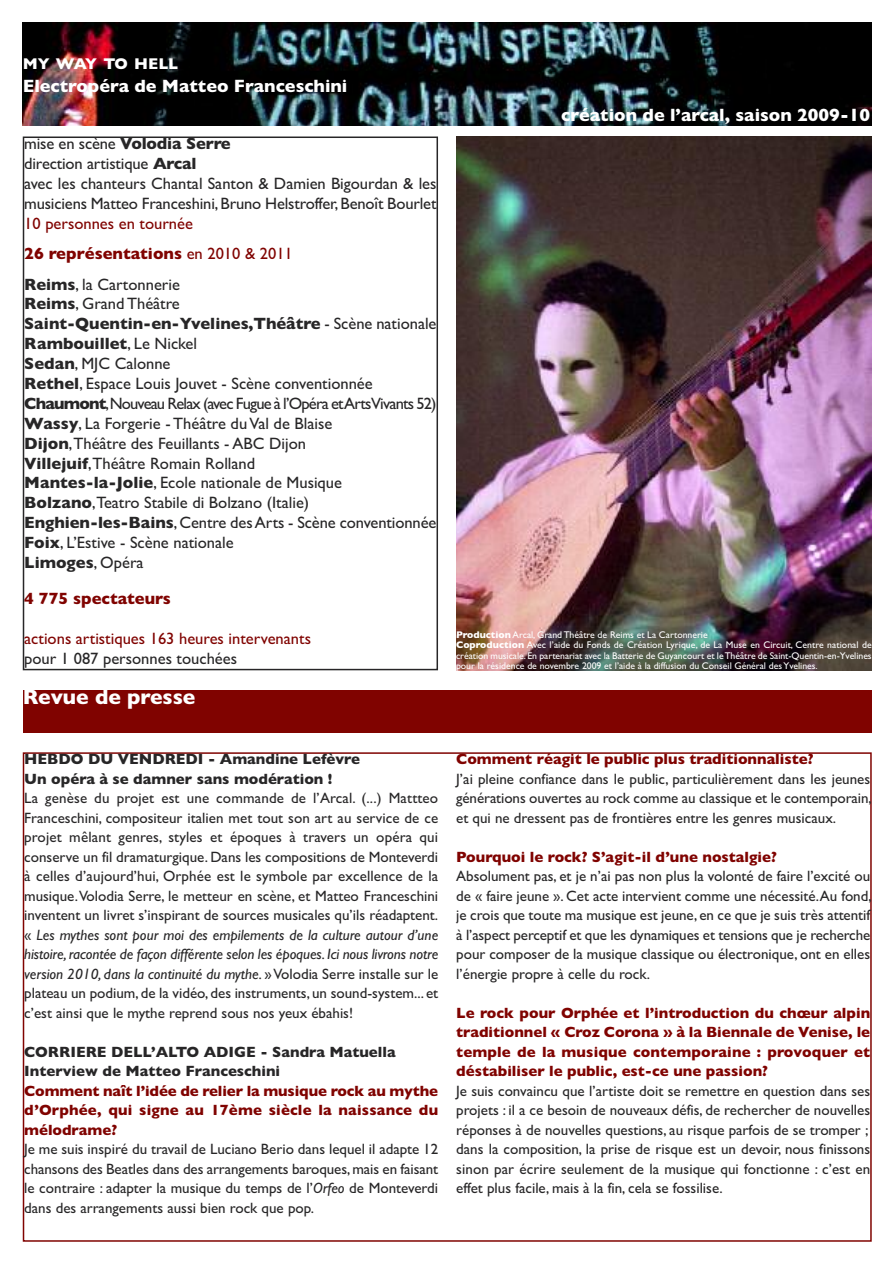
<style>
.page{position:relative;width:893px;height:1263px;background:#fff}
.page>*{position:absolute;margin:0;border:0;box-sizing:border-box;transform-origin:0 0}
.t1{font:700 21px "Gill Sans";color:#fff}
.t2{font:700 18px "Gill Sans";color:#fff}
.t3{font:16.5px/20px "Gill Sans";color:#272627}
.t4{font:16.5px/30.3px "Gill Sans";color:#800300}
.t5{font:700 16.5px "Gill Sans";color:#800300}
.t6{font:700 15.75px "Gill Sans";color:#fff}
.t7{font:15px/19.5px "Gill Sans";color:#272627;text-align:justify}
.t8{font:700 15px/19.5px "Gill Sans";color:#800300;text-align:justify}
.t9{font:700 15px/19.5px "Gill Sans";color:#272627}
.t10{font:9.75px/10.5px "Gill Sans";color:#fff}
.s1{font-weight:700}
.s2{font-weight:700;color:#272627}
.s3{color:#272627}
.s4{font-style:italic}
</style>
<div class="page">
<img style="left:23px;top:23px;width:849px;height:103px">
<div style="left:23px;top:690px;width:849px;height:42px;background:#800300"></div>
<img style="left:456px;top:136px;width:416px;height:535px">
<div style="left:23px;top:137px;width:415px;height:533px;border:2px solid #272627"></div>
<p class="t6" style="left:23px;top:54px;width:157px">MY WAY TO HELL</p>
<p class="t2" style="left:23px;top:75px;width:326px">Electropéra de Matteo Franceschini</p>
<p class="t3" style="left:24px;top:134px;width:414px">mise en scène <span class="s1">Volodia Serre<br></span>direction artistique <span class="s1">Arcal<br></span>avec les chanteurs Chantal Santon &amp; Damien Bigourdan &amp; les musiciens Matteo Franceshini,Bruno Helstroffer,Benoît Bourlet</p>
<p class="t4" style="left:24px;top:208px;width:270px">10 personnes en tournée<br><span class="s1">26 représentations</span> en 2010 &amp; 2011<br><span class="s2">Reims</span><span class="s3">, la Cartonnerie</span></p>
<p class="t3" style="left:24px;top:294px;width:414px"><span class="s1">Reims</span>, Grand Théâtre <span class="s1">Saint-Quentin-en-Yvelines,Théâtre</span> - Scène nationale <span class="s1">Rambouillet</span>, Le Nickel<br><span class="s1">Sedan</span>, MJC Calonne<br><span class="s1">Rethel</span>, Espace Louis Jouvet - Scène conventionnée <span class="s1">Chaumont</span>,Nouveau Relax (avec Fugue à l’Opéra etArtsVivants 52)<br><span class="s1">Wassy</span>, La Forgerie - Théâtre duVal de Blaise <span class="s1">Dijon</span>,Théâtre des Feuillants - ABC Dijon<br><span class="s1">Villejuif</span>,Théâtre Romain Rolland<br><span class="s1">Mantes-la-Jolie</span>, Ecole nationale de Musique <span class="s1">Bolzano</span>,Teatro Stabile di Bolzano (Italie)<br><span class="s1">Enghien-les-Bains</span>,Centre desArts - Scène conventionnée <span class="s1">Foix</span>, L’Estive - Scène nationale<br><span class="s1">Limoges</span>, Opéra</p>
<p class="t5" style="left:24px;top:589px;width:148px">4 775 spectateurs</p>
<p class="t4" style="left:24px;top:623px;width:288px">actions artistiques 163 heures intervenants</p>
<p class="t3" style="left:24px;top:648px;width:214px">pour 1 087 personnes touchées</p>
<h1 class="t1" style="left:23px;top:685px;width:174px">Revue de presse</h1>
<p class="t2" style="left:561px;top:104px;width:311px">création de l’arcal, saison 2009-10</p>
<p class="t10" style="left:456px;top:629px;width:417px"><span class="s1">Production</span> Arcal, Grand Théâtre de Reims et La Cartonnerie<br><span class="s1">Coproduction</span> Avec l’aide du Fonds de Création Lyrique, de La Muse en Circuit, Centre national de création musicale. En partenariat avec la Batterie de Guyancourt et leThéâtre de Saint-Quentin-en-Yvelines pour la résidence de novembre 2009 et l’aide à la diffusion du Conseil Général desYvelines.</p>
<p class="t9" style="left:24px;top:749px;width:337px">HEBDO DU VENDREDI - Amandine Lefèvre<br>Un opéra à se damner sans modération !</p>
<p class="t7" style="left:24px;top:788px;width:415px">La genèse du projet est une commande de l’Arcal. (...) Mattteo Franceschini, compositeur italien met tout son art au service de ce projet mêlant genres, styles et époques à travers un opéra qui conserve un fil dramaturgique. Dans les compositions de Monteverdi à celles d’aujourd’hui, Orphée est le symbole par excellence de la musique.Volodia Serre, le metteur en scène, et Matteo Franceschini inventent un livret s’inspirant de sources musicales qu’ils réadaptent. « <span class="s4">Les mythes sont pour moi des empilements de la culture autour d’une histoire,racontée de façon différente selon les époques. Ici nous livrons notre version 2010, dans la continuité du mythe.</span> »Volodia Serre installe sur le plateau un podium, de la vidéo, des instruments, un sound-system... et c’est ainsi que le mythe reprend sous nos yeux ébahis!</p>
<p class="t9" style="left:24px;top:1042px;width:373px">CORRIERE DELL’ALTO ADIGE - Sandra Matuella<br>Interview de Matteo Franceschini</p>
<p class="t8" style="left:24px;top:1081px;width:415px">Comment naît l’idée de relier la musique rock au mythe d’Orphée, qui signe au 17ème siècle la naissance du mélodrame?</p>
<p class="t7" style="left:24px;top:1139px;width:415px">Je me suis inspiré du travail de Luciano Berio dans lequel il adapte 12 chansons des Beatles dans des arrangements baroques,mais en faisant le contraire : adapter la musique du temps de l’<span class="s4">Orfeo</span> de Monteverdi dans des arrangements aussi bien rock que pop.</p>
<p class="t8" style="left:456px;top:749px;width:359px">Comment réagit le public plus traditionnaliste?</p>
<p class="t7" style="left:456px;top:769px;width:417px">J’ai pleine confiance dans le public, particulièrement dans les jeunes générations ouvertes au rock comme au classique et le contemporain, et qui ne dressent pas de frontières entre les genres musicaux.</p>
<p class="t8" style="left:456px;top:847px;width:322px">Pourquoi le rock? S’agit-il d’une nostalgie?</p>
<p class="t7" style="left:456px;top:866px;width:417px">Absolument pas, et je n’ai pas non plus la volonté de faire l’excité ou de « faire jeune ». Cet acte intervient comme une nécessité.Au fond, je crois que toute ma musique est jeune, en ce que je suis très attentif à l’aspect perceptif et que les dynamiques et tensions que je recherche pour composer de la musique classique ou électronique, ont en elles l’énergie propre à celle du rock.</p>
<p class="t8" style="left:456px;top:1003px;width:415px">Le rock pour Orphée et l’introduction du chœur alpin traditionnel « Croz Corona » à la Biennale de Venise, le temple de la musique contemporaine : provoquer et déstabiliser le public, est-ce une passion?</p>
<p class="t7" style="left:456px;top:1081px;width:415px">Je suis convaincu que l’artiste doit se remettre en question dans ses projets : il a ce besoin de nouveaux défis, de rechercher de nouvelles réponses à de nouvelles questions, au risque parfois de se tromper ; dans la composition, la prise de risque est un devoir, nous finissons sinon par écrire seulement de la musique qui fonctionne : c’est en effet plus facile, mais à la fin, cela se fossilise.</p>
</div>
